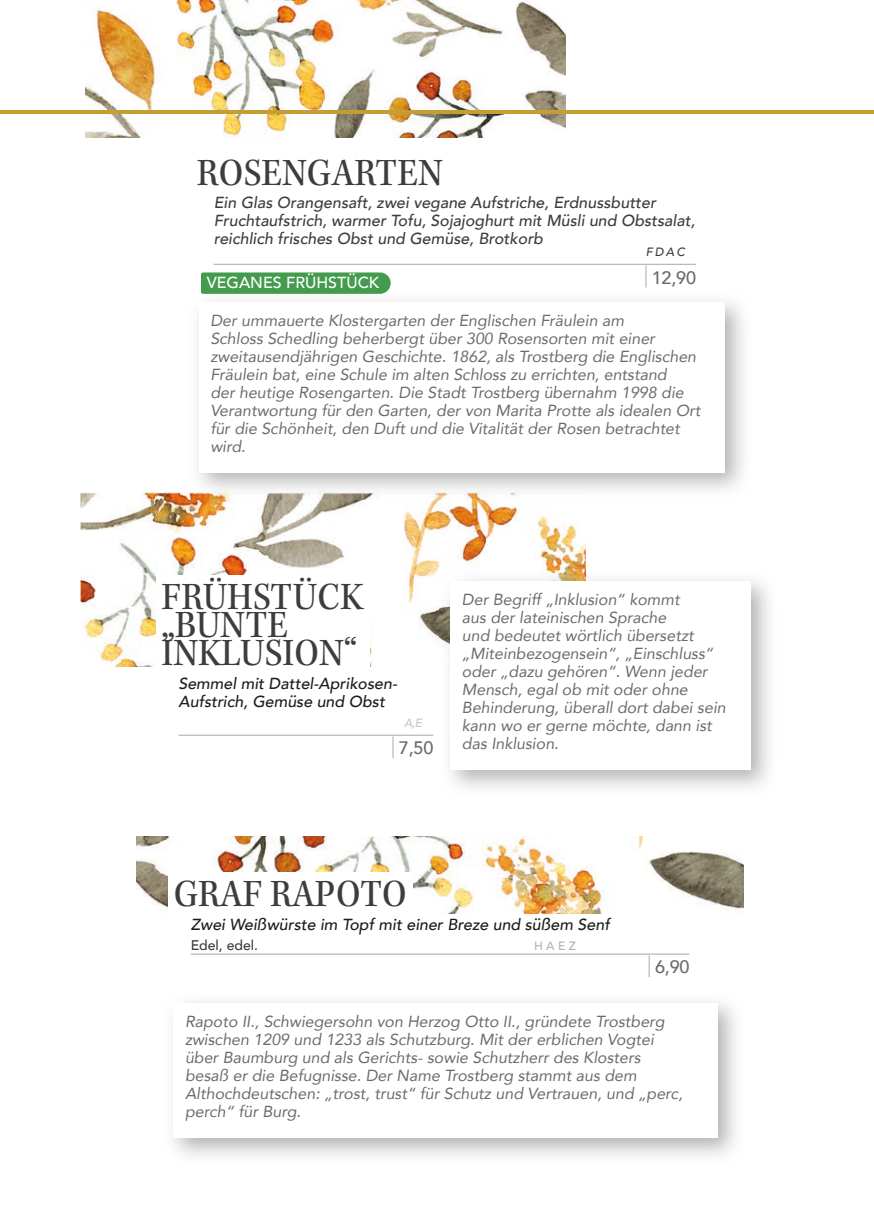
<style>
.page{position:relative;width:874px;height:1225px;background:#fff}
.page>*{position:absolute;margin:0;border:0;box-sizing:border-box;transform-origin:0 0}
.t1{font:40px "Kepler Std Scn";color:#3d3d3c}
.t2{font:500 18px "Avenir";letter-spacing:-.01em;color:#6b6b6a}
.t3{font:italic 16px/18px "Avenir";color:#6b6b6a}
.t4{font:italic 500 16px/18px "Avenir";color:#3d3d3c}
.t5{font:italic 500 16px/18px "Avenir";color:#1d1d1b}
.t6{font:500 16px "Avenir";color:#fff}
.t7{font:500 14px "Avenir";color:#3d3d3c}
.t8{font:500 12px "Avenir";color:#b2b2b2}
.t9{font:italic 500 12px "Avenir";color:#3d3d3c}
.t10{font:italic 500 12px "Avenir";color:#c7c7c6}
</style>
<div class="page">
<img style="left:85px;top:0;width:480px;height:138px">
<img style="left:81px;top:492px;width:504px;height:175px">
<img style="left:136px;top:836px;width:607px;height:77px">
<div style="left:201px;top:272px;width:189px;height:19px;background:#439c4e"></div>
<img style="left:188px;top:492px;width:397px;height:7px">
<img style="left:201px;top:291px;width:186px;height:3px">
<div style="left:168px;top:872px;width:244px;height:52px;background:#fff"></div>
<svg style="left:648px;top:955px;width:1px;height:22px"></svg>
<hr style="left:190px;top:953px;width:499px;height:1px;background:#a8a8a8">
<svg style="left:645px;top:265px;width:1px;height:22px"></svg>
<hr style="left:214px;top:264px;width:481px;height:1px;background:#a8a8a8">
<div style="left:156px;top:576px;width:213px;height:107px;background:#fff"></div>
<svg style="left:392px;top:736px;width:1px;height:22px"></svg>
<hr style="left:178px;top:735px;width:255px;height:1px;background:#a8a8a8">
<img style="left:449px;top:570px;width:320px;height:218px">
<img style="left:439px;top:570px;width:146px;height:97px">
<img style="left:449px;top:673px;width:1px;height:39px">
<img style="left:449px;top:715px;width:1px;height:21px">
<div style="left:450px;top:581px;width:300px;height:188px;background:#fff"></div>
<hr style="left:0;top:110px;width:873px;height:4px;background:#c39e34">
<h1 class="t1" style="left:197px;top:150px;width:247px">ROSENGARTEN</h1>
<p class="t4" style="left:214px;top:194px;width:482px">Ein Glas Orangensaft, zwei vegane Aufstriche, Erdnussbutter<br>Fruchtaufstrich, warmer Tofu, Sojajoghurt mit Müsli und Obstsalat, reichlich frisches Obst und Gemüse, Brotkorb</p>
<p class="t9" style="left:645px;top:244px;width:41px">F D A C</p>
<p class="t2" style="left:651px;top:262px;width:46px">12,90</p>
<p class="t6" style="left:206px;top:269px;width:174px">VEGANES FRÜHSTÜCK</p>
<p class="t3" style="left:210px;top:311px;width:491px">Der ummauerte Klostergarten der Englischen Fräulein am<br>Schloss Schedling beherbergt über 300 Rosensorten mit einer zweitausendjährigen Geschichte. 1862, als Trostberg die Englischen Fräulein bat, eine Schule im alten Schloss zu errichten, entstand<br>der heutige Rosengarten. Die Stadt Trostberg übernahm 1998 die Verantwortung für den Garten, der von Marita Protte als idealen Ort für die Schönheit, den Duft und die Vitalität der Rosen betrachtet wird.</p>
<h1 class="t1" style="left:161px;top:575px;width:203px">FRÜHSTÜCK</h1>
<h1 class="t1" style="left:161px;top:603px;width:128px">„BUNTE</h1>
<h1 class="t1" style="left:161px;top:631px;width:197px">INKLUSION“</h1>
<p class="t5" style="left:178px;top:675px;width:220px">Semmel mit Dattel-Aprikosen-<br>Aufstrich, Gemüse und Obst</p>
<p class="t10" style="left:404px;top:715px;width:19px">A,E</p>
<p class="t2" style="left:398px;top:732px;width:36px">7,50</p>
<p class="t3" style="left:461px;top:590px;width:265px">Der Begriff „Inklusion“ kommt<br>aus der lateinischen Sprache<br>und bedeutet wörtlich übersetzt „Miteinbezogensein“, „Einschluss“ oder „dazu gehören“. Wenn jeder<br>Mensch, egal ob mit oder ohne<br>Behinderung, überall dort dabei sein kann wo er gerne möchte, dann ist das Inklusion.</p>
<h1 class="t1" style="left:174px;top:871px;width:234px">GRAF RAPOTO</h1>
<p class="t5" style="left:190px;top:915px;width:420px">Zwei Weißwürste im Topf mit einer Breze und süßem Senf</p>
<p class="t7" style="left:190px;top:932px;width:69px">Edel, edel.</p>
<p class="t8" style="left:533px;top:935px;width:43px">H A E Z</p>
<p class="t2" style="left:654px;top:951px;width:36px">6,90</p>
<p class="t3" style="left:185px;top:1012px;width:499px">Rapoto II., Schwiegersohn von Herzog Otto II., gründete Trostberg zwischen 1209 und 1233 als Schutzburg. Mit der erblichen Vogtei über Baumburg und als Gerichts- sowie Schutzherr des Klosters besaß er die Befugnisse. Der Name Trostberg stammt aus dem Althochdeutschen: „trost, trust“ für Schutz und Vertrauen, und „perc, perch“ für Burg.</p>
</div>
